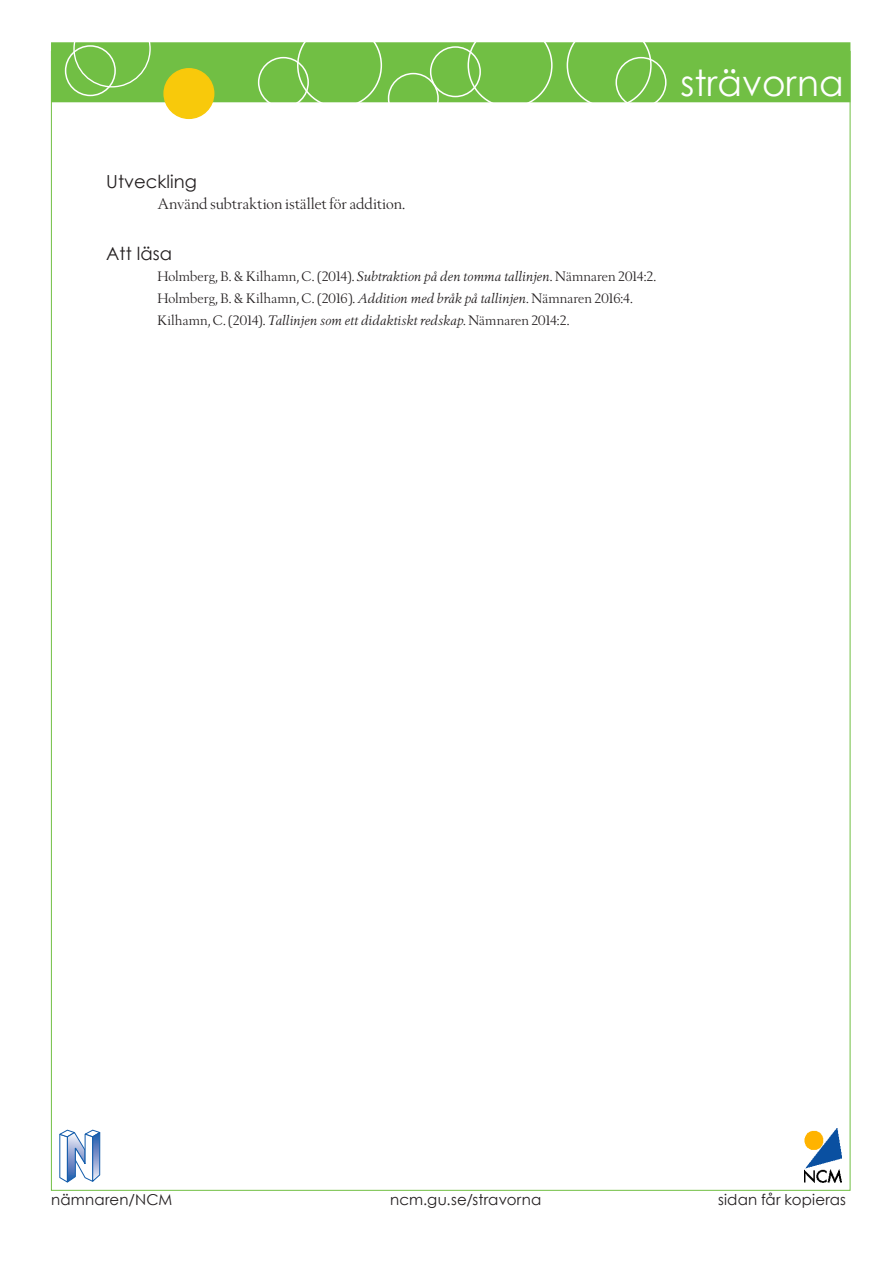
<style>
.page{position:relative;width:893px;height:1263px;background:#fff}
.page>*{position:absolute;margin:0;border:0;box-sizing:border-box;transform-origin:0 0}
.t1{font:36px "Century Gothic";color:#fff}
.L-rubrik{font:18px "Century Gothic";color:#231f20}
.t2{font:15px "Century Gothic";letter-spacing:.015em;color:#231f20}
.L-bröd{font:15px "Berling Nova Display Pro";color:#231f20}
.L-ref{font:13.5px "Berling Nova Display Pro";letter-spacing:.01em;color:#231f20}
.L-ref-2{font:italic 13.5px "Berling Nova Display Pro";letter-spacing:.005em;color:#231f20}
.s1{font-style:italic}
.s2{font-style:normal}
</style>
<div class="page">
<svg style="left:60px;top:1130px;width:40px;height:52px"></svg>
<img style="left:805px;top:1128px;width:37px;height:54px">
<div style="left:51px;top:42px;width:799px;height:60px;background:#71bf44"></div>
<div style="left:73px;top:10px;width:78px;height:77px;border:1px solid #fff;border-radius:50%"></div>
<div style="left:65px;top:45px;width:51px;height:51px;border:2px solid #fff;border-radius:50%"></div>
<div style="left:258px;top:57px;width:51px;height:51px;border:2px solid #fff;border-radius:50%"></div>
<div style="left:297px;top:23px;width:85px;height:85px;border:2px solid #fff;border-radius:50%"></div>
<div style="left:388px;top:73px;width:51px;height:51px;border:2px solid #fff;border-radius:50%"></div>
<div style="left:430px;top:46px;width:51px;height:51px;border:2px solid #fff;border-radius:50%"></div>
<div style="left:468px;top:23px;width:85px;height:85px;border:2px solid #fff;border-radius:50%"></div>
<div style="left:567px;top:23px;width:85px;height:85px;border:2px solid #fff;border-radius:50%"></div>
<div style="left:615px;top:57px;width:51px;height:51px;border:2px solid #fff;border-radius:50%"></div>
<div style="left:164px;top:69px;width:50px;height:49px;background:#f8c90b;border-radius:50%"></div>
<div style="left:163px;top:68px;width:51px;height:51px;border:2px solid #f8c90b;border-radius:50%"></div>
<h1 class="t1" style="left:680px;top:61px;width:165px">strävorna</h1>
<p class="L-rubrik" style="left:106px;top:170px;width:92px">Utveckling</p>
<p class="L-bröd" style="left:157px;top:194px;width:249px">Använd subtraktion istället för addition.</p>
<p class="L-rubrik" style="left:106px;top:242px;width:67px">Att läsa</p>
<p class="L-ref" style="left:157px;top:268px;width:500px">Holmberg, B. &amp; Kilhamn, C. (2014). <span class="s1">Subtraktion på den tomma tallinjen.</span> Nämnaren 2014:2.</p>
<p class="L-ref" style="left:157px;top:290px;width:477px">Holmberg, B. &amp; Kilhamn, C. (2016). <span class="s1">Addition med bråk på tallinjen.</span> Nämnaren 2016:4.</p>
<p class="L-ref-2" style="left:157px;top:313px;width:414px"><span class="s2">Kilhamn, C. (2014).</span> Tallinjen som ett didaktiskt redskap. <span class="s2">Nämnaren 2014:2.</span></p>
<p class="t2" style="left:51px;top:1190px;width:123px">nämnaren/NCM</p>
<p class="t2" style="left:390px;top:1190px;width:153px">ncm.gu.se/stravorna</p>
<p class="t2" style="left:718px;top:1190px;width:130px">sidan får kopieras</p>
</div>
